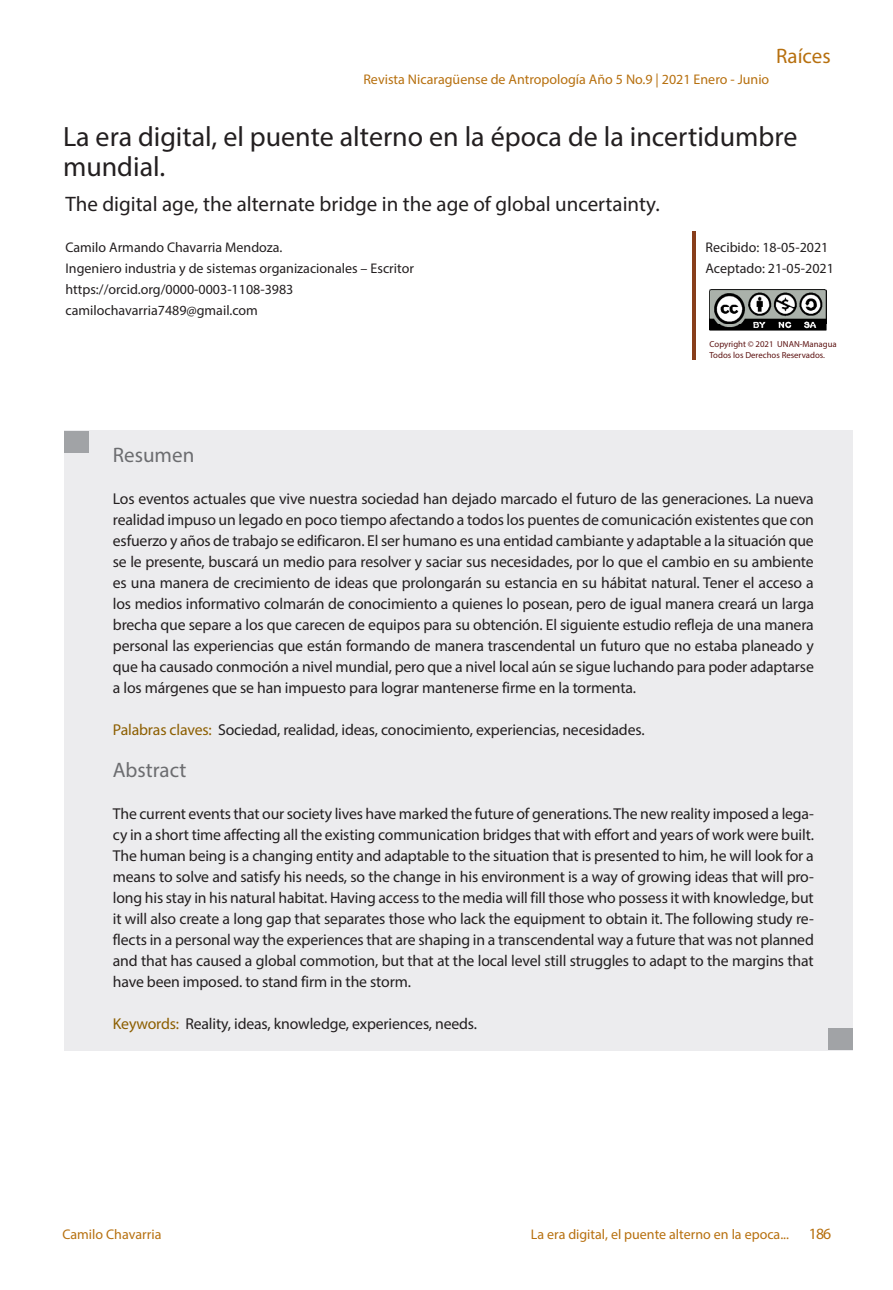
<style>
.page{position:relative;width:893px;height:1290px;background:#fff}
.page>*{position:absolute;margin:0;border:0;box-sizing:border-box;transform-origin:0 0}
.t1{font:28px/29.8px "Myriad Pro";color:#231f20}
.t2{font:21px "Myriad Pro";color:#231f20}
.CUERPO_DE_TEXTO{font:21px "Myriad Pro";color:#6c6d70}
.t3{font:21px "Myriad Pro";color:#b7700f}
.CUERPO_DE_TEXTO-2{font:15.75px/21px "Myriad Pro";letter-spacing:-.01em;color:#231f20;text-align:justify}
.t4{font:15.75px "Myriad Pro";color:#b7700f}
.t5{font:14px "Myriad Pro";color:#231f20}
.t6{font:14px "Myriad Pro";color:#b7700f}
.t7{font:8.75px "Myriad Pro";color:#5c1211}
.s1{color:#8c5e00}
</style>
<div class="page">
<div style="left:64px;top:430px;width:788px;height:620px;background:#ececee"></div>
<div style="left:64px;top:431px;width:25px;height:22px;background:#a1a3a6"></div>
<div style="left:827px;top:1028px;width:25px;height:22px;background:#a1a3a6"></div>
<hr style="left:692px;top:231px;width:4px;height:129px;background:#883e1b">
<img style="left:710px;top:290px;width:116px;height:41px">
<p class="t6" style="left:363px;top:71px;width:407px">Revista Nicaragüense de Antropología Año 5 No.9 | 2021 Enero - Junio</p>
<h2 class="t3" style="left:776px;top:43px;width:56px">Raíces</h2>
<p class="t1" style="left:63px;top:121px;width:736px">La era digital, el puente alterno en la época de la incertidumbre mundial.</p>
<p class="t2" style="left:65px;top:191px;width:596px">The digital age, the alternate bridge in the age of global uncertainty.</p>
<p class="t5" style="left:705px;top:239px;width:124px">Recibido: 18-05-2021</p>
<p class="t5" style="left:705px;top:260px;width:130px">Aceptado: 21-05-2021</p>
<p class="t5" style="left:65px;top:239px;width:219px">Camilo Armando Chavarria Mendoza.</p>
<p class="t5" style="left:65px;top:260px;width:350px">Ingeniero industria y de sistemas organizacionales – Escritor</p>
<p class="t5" style="left:65px;top:281px;width:229px">https://orcid.org/0000-0003-1108-3983</p>
<p class="t5" style="left:65px;top:302px;width:194px">camilochavarria7489@gmail.com</p>
<p class="t7" style="left:710px;top:339px;width:129px">Copyright © 2021 UNAN-Managua</p>
<p class="t7" style="left:710px;top:349px;width:117px">Todos los Derechos Reservados.</p>
<p class="CUERPO_DE_TEXTO" style="left:113px;top:442px;width:83px">Resumen</p>
<p class="CUERPO_DE_TEXTO-2" style="left:113px;top:488px;width:703px">Los eventos actuales que vive nuestra sociedad han dejado marcado el futuro de las generaciones. La nueva realidad impuso un legado en poco tiempo afectando a todos los puentes de comunicación existentes que con esfuerzo y años de trabajo se edificaron. El ser humano es una entidad cambiante y adaptable a la situación que se le presente, buscará un medio para resolver y saciar sus necesidades, por lo que el cambio en su ambiente es una manera de crecimiento de ideas que prolongarán su estancia en su hábitat natural. Tener el acceso a los medios informativo colmarán de conocimiento a quienes lo posean, pero de igual manera creará un larga brecha que separe a los que carecen de equipos para su obtención. El siguiente estudio refleja de una manera personal las experiencias que están formando de manera trascendental un futuro que no estaba planeado y que ha causado conmoción a nivel mundial, pero que a nivel local aún se sigue luchando para poder adaptarse a los márgenes que se han impuesto para lograr mantenerse firme en la tormenta.</p>
<p class="CUERPO_DE_TEXTO-2" style="left:113px;top:719px;width:533px"><span class="s1">Palabras claves:</span> Sociedad, realidad, ideas, conocimiento, experiencias, necesidades.</p>
<p class="CUERPO_DE_TEXTO" style="left:113px;top:757px;width:75px">Abstract</p>
<p class="CUERPO_DE_TEXTO-2" style="left:113px;top:803px;width:703px">The current events that our society lives have marked the future of generations. The new reality imposed a lega&shy;cy in a short time affecting all the existing communication bridges that with effort and years of work were built.<br>The human being is a changing entity and adaptable to the situation that is presented to him, he will look for a means to solve and satisfy his needs, so the change in his environment is a way of growing ideas that will pro&shy;long his stay in his natural habitat. Having access to the media will fill those who possess it with knowledge, but it will also create a long gap that separates those who lack the equipment to obtain it. The following study re&shy;flects in a personal way the experiences that are shaping in a transcendental way a future that was not planned and that has caused a global commotion, but that at the local level still struggles to adapt to the margins that have been imposed. to stand firm in the storm.</p>
<p class="CUERPO_DE_TEXTO-2" style="left:113px;top:1013px;width:366px"><span class="s1">Keywords:</span> Reality, ideas, knowledge, experiences, needs.</p>
<p class="t6" style="left:63px;top:1226px;width:100px">Camilo Chavarria</p>
<p class="t6" style="left:531px;top:1226px;width:260px">La era digital, el puente alterno en la epoca...</p>
<p class="t4" style="left:809px;top:1224px;width:24px">186</p>
</div>
